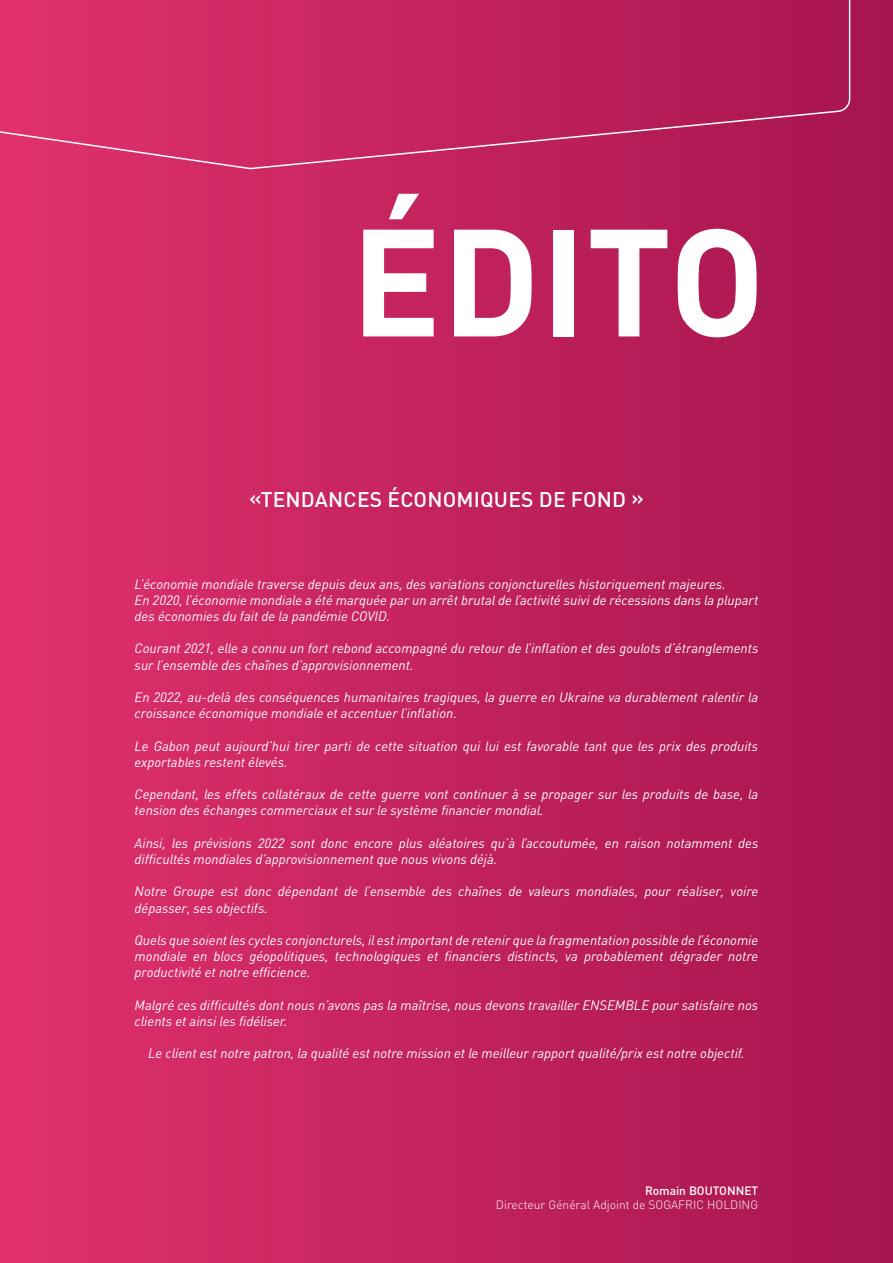
<style>
.page{position:relative;width:893px;height:1263px;background:#fff}
.page>*{position:absolute;margin:0;border:0;box-sizing:border-box;transform-origin:0 0}
.t1{font:700 150px "DINOT";color:#fff}
.t2{font:500 21px "DINOT";letter-spacing:.01em;color:#fff}
.t3{font:italic 13.5px/16.2px "DINOT";color:#fff}
.t4{font:300 12px "DINOT";color:#fff}
.t5{font:500 12px "DINOT";color:#fff}
</style>
<div class="page">
<div style="left:0;top:0;width:893px;height:1263px;background:linear-gradient(to right,#e0316d,#a6144f)"></div>
<svg style="left:0;top:0;width:851px;height:170px;background:#c52560"></svg>
<h1 class="t1" style="left:351px;top:184px;width:416px">ÉDITO</h1>
<h2 class="t2" style="left:249px;top:486px;width:396px">«TENDANCES ÉCONOMIQUES DE FOND »</h2>
<p class="t3" style="left:135px;top:575px;width:625px">L’économie mondiale traverse depuis deux ans, des variations conjoncturelles historiquement majeures.<br>En 2020, l’économie mondiale a été marquée par un arrêt brutal de l’activité suivi de récessions dans la plupart des économies du fait de la pandémie COVID.</p>
<p class="t3" style="left:135px;top:640px;width:625px">Courant 2021, elle a connu un fort rebond accompagné du retour de l’inflation et des goulots d’étranglements sur l’ensemble des chaînes d’approvisionnement.</p>
<p class="t3" style="left:135px;top:688px;width:625px">En 2022, au-delà des conséquences humanitaires tragiques, la guerre en Ukraine va durablement ralentir la croissance économique mondiale et accentuer l’inflation.</p>
<p class="t3" style="left:135px;top:737px;width:625px">Le Gabon peut aujourd’hui tirer parti de cette situation qui lui est favorable tant que les prix des produits exportables restent élevés.</p>
<p class="t3" style="left:135px;top:786px;width:625px">Cependant, les effets collatéraux de cette guerre vont continuer à se propager sur les produits de base, la tension des échanges commerciaux et sur le système financier mondial.</p>
<p class="t3" style="left:135px;top:834px;width:625px">Ainsi, les prévisions 2022 sont donc encore plus aléatoires qu’à l’accoutumée, en raison notamment des difficultés mondiales d’approvisionnement que nous vivons déjà.</p>
<p class="t3" style="left:135px;top:883px;width:625px">Notre Groupe est donc dépendant de l’ensemble des chaînes de valeurs mondiales, pour réaliser, voire dépasser, ses objectifs.</p>
<p class="t3" style="left:135px;top:931px;width:625px;text-align:justify">Quels que soient les cycles conjoncturels, il est important de retenir que la fragmentation possible de l’économie mondiale en blocs géopolitiques, technologiques et financiers distincts, va probablement dégrader notre productivité et notre efficience.</p>
<p class="t3" style="left:135px;top:996px;width:625px">Malgré ces difficultés dont nous n’avons pas la maîtrise, nous devons travailler ENSEMBLE pour satisfaire nos clients et ainsi les fidéliser.</p>
<p class="t3" style="left:148px;top:1045px;width:598px">Le client est notre patron, la qualité est notre mission et le meilleur rapport qualité/prix est notre objectif.</p>
<p class="t5" style="left:645px;top:1182px;width:115px">Romain BOUTONNET</p>
<p class="t4" style="left:496px;top:1197px;width:264px">Directeur Général Adjoint de SOGAFRIC HOLDING</p>
</div>
